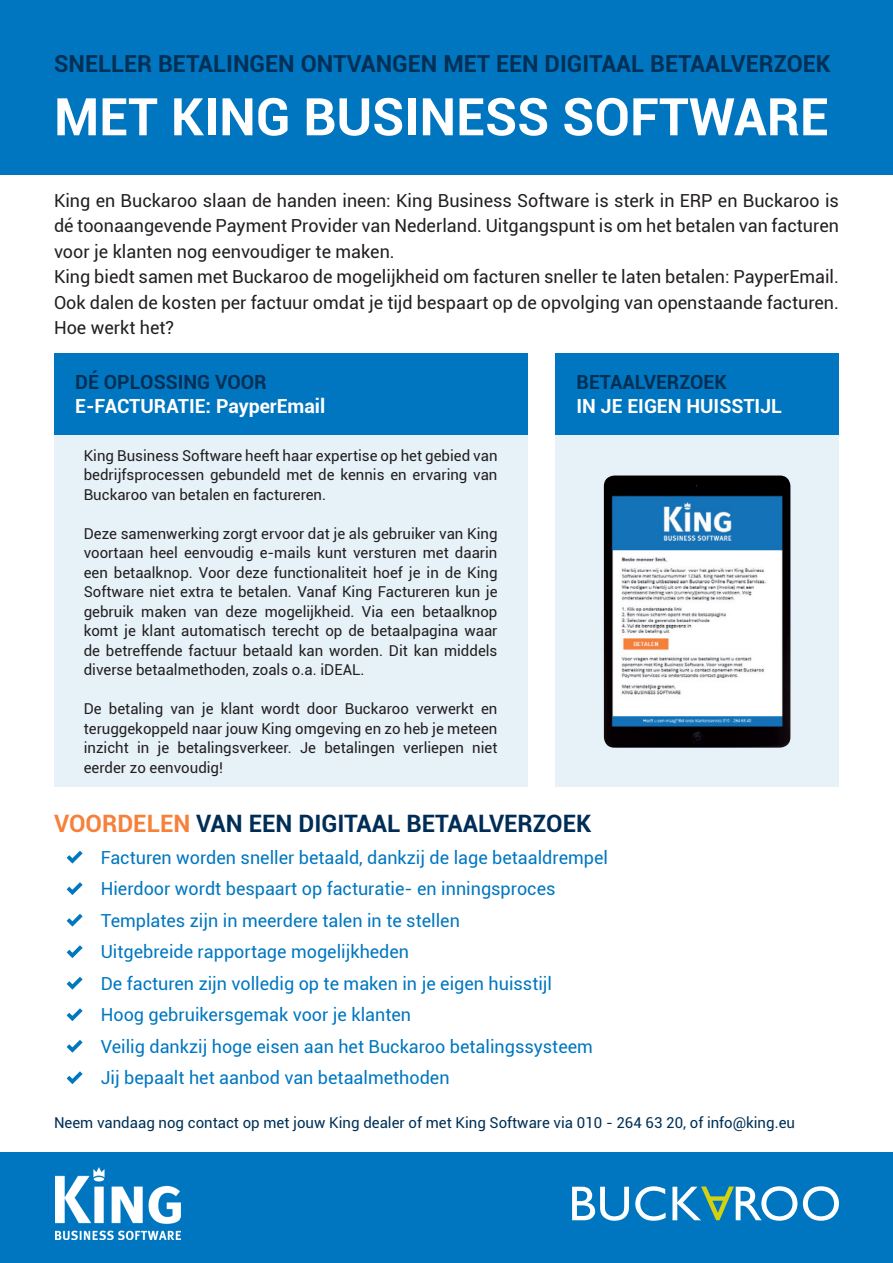
<style>
.page{position:relative;width:893px;height:1263px;background:#fff}
.page>*{position:absolute;margin:0;border:0;box-sizing:border-box;transform-origin:0 0}
.t1{font:700 51.9px "Roboto";color:#fff}
.t2{font:700 24px "Roboto";color:#002d56}
.t3{font:700 23.4px "Roboto";color:#003056}
.t4{font:700 19.5px "Roboto";color:#fff}
.t5{font:700 19.5px "Roboto";color:#003056}
.t6{font:18px/25.5px "Roboto";color:#231f20;text-align:justify}
.t7{font:18px "Roboto";color:#0077c0}
.t8{font:15px/19.5px "Roboto";color:#231f20;text-align:justify}
.t9{font:15px "Roboto";color:#003056}
.s1{color:#f6813b}
</style>
<div class="page">
<div style="left:54px;top:357px;width:473px;height:430px;background:#e6f1f8"></div>
<div style="left:0;top:0;width:893px;height:174px;background:#0076c0"></div>
<div style="left:555px;top:357px;width:284px;height:430px;background:linear-gradient(to right,#e6f1f8,#e6f1f8)"></div>
<div style="left:54px;top:353px;width:473px;height:82px;background:#0076c0"></div>
<div style="left:555px;top:353px;width:284px;height:82px;background:#0076c0"></div>
<img style="left:604px;top:475px;width:186px;height:273px">
<div style="left:0;top:1152px;width:893px;height:111px;background:#0076c0"></div>
<svg style="left:572px;top:1187px;width:57px;height:34px"></svg>
<svg style="left:635px;top:1186px;width:31px;height:35px"></svg>
<svg style="left:803px;top:1186px;width:36px;height:35px"></svg>
<svg style="left:672px;top:1186px;width:125px;height:35px"></svg>
<img style="left:56px;top:1168px;width:124px;height:71px">
<svg style="left:67px;top:851px;width:16px;height:12px"></svg>
<svg style="left:67px;top:914px;width:16px;height:12px"></svg>
<svg style="left:67px;top:977px;width:16px;height:12px"></svg>
<svg style="left:67px;top:1040px;width:16px;height:12px"></svg>
<svg style="left:67px;top:882px;width:16px;height:13px"></svg>
<svg style="left:67px;top:945px;width:16px;height:13px"></svg>
<svg style="left:67px;top:1008px;width:16px;height:13px"></svg>
<svg style="left:67px;top:1071px;width:16px;height:13px"></svg>
<p class="t3" style="left:54px;top:47px;width:778px">SNELLER BETALINGEN ONTVANGEN MET EEN DIGITAAL BETAALVERZOEK</p>
<p class="t1" style="left:54px;top:80px;width:776px">MET KING BUSINESS SOFTWARE</p>
<p class="t6" style="left:54px;top:187px;width:786px">King en Buckaroo slaan de handen ineen: King Business Software is sterk in ERP en Buckaroo is dé toonaangevende Payment Provider van Nederland. Uitgangspunt is om het betalen van facturen voor je klanten nog eenvoudiger te maken.</p>
<p class="t6" style="left:54px;top:263px;width:786px">King biedt samen met Buckaroo de mogelijkheid om facturen sneller te laten betalen: PayperEmail.<br>Ook dalen de kosten per factuur omdat je tijd bespaart op de opvolging van openstaande facturen.<br>Hoe werkt het?</p>
<p class="t5" style="left:75px;top:369px;width:193px">DÉ OPLOSSING VOOR</p>
<p class="t4" style="left:75px;top:393px;width:252px">E-FACTURATIE: PayperEmail</p>
<p class="t8" style="left:84px;top:445px;width:415px">King Business Software heeft haar expertise op het gebied van bedrijfsprocessen gebundeld met de kennis en ervaring van Buckaroo van betalen en factureren.</p>
<p class="t8" style="left:84px;top:523px;width:415px">Deze samenwerking zorgt ervoor dat je als gebruiker van King voortaan heel eenvoudig e-mails kunt versturen met daarin een betaalknop. Voor deze functionaliteit hoef je in de King Software niet extra te betalen. Vanaf King Factureren kun je gebruik maken van deze mogelijkheid. Via een betaalknop komt je klant automatisch terecht op de betaalpagina waar de betreffende factuur betaald kan worden. Dit kan middels diverse betaalmethoden, zoals o.a. iDEAL.</p>
<p class="t8" style="left:84px;top:698px;width:415px">De betaling van je klant wordt door Buckaroo verwerkt en teruggekoppeld naar jouw King omgeving en zo heb je meteen inzicht in je betalingsverkeer. Je betalingen verliepen niet eerder zo eenvoudig!</p>
<p class="t5" style="left:577px;top:369px;width:152px">BETAALVERZOEK</p>
<p class="t4" style="left:577px;top:393px;width:207px">IN JE EIGEN HUISSTIJL</p>
<p class="t2" style="left:54px;top:807px;width:539px"><span class="s1">VOORDELEN</span> VAN EEN DIGITAAL BETAALVERZOEK</p>
<p class="t7" style="left:101px;top:845px;width:509px">Facturen worden sneller betaald, dankzij de lage betaaldrempel</p>
<p class="t7" style="left:101px;top:876px;width:456px">Hierdoor wordt bespaart op facturatie- en inningsproces</p>
<p class="t7" style="left:101px;top:908px;width:361px">Templates zijn in meerdere talen in te stellen</p>
<p class="t7" style="left:101px;top:939px;width:310px">Uitgebreide rapportage mogelijkheden</p>
<p class="t7" style="left:101px;top:971px;width:453px">De facturen zijn volledig op te maken in je eigen huisstijl</p>
<p class="t7" style="left:101px;top:1002px;width:312px">Hoog gebruikersgemak voor je klanten</p>
<p class="t7" style="left:101px;top:1034px;width:494px">Veilig dankzij hoge eisen aan het Buckaroo betalingssysteem</p>
<p class="t7" style="left:101px;top:1065px;width:350px">Jij bepaalt het aanbod van betaalmethoden</p>
<p class="t9" style="left:54px;top:1112px;width:743px">Neem vandaag nog contact op met jouw King dealer of met King Software via 010 - 264 63 20, of info@king.eu</p>
</div>
